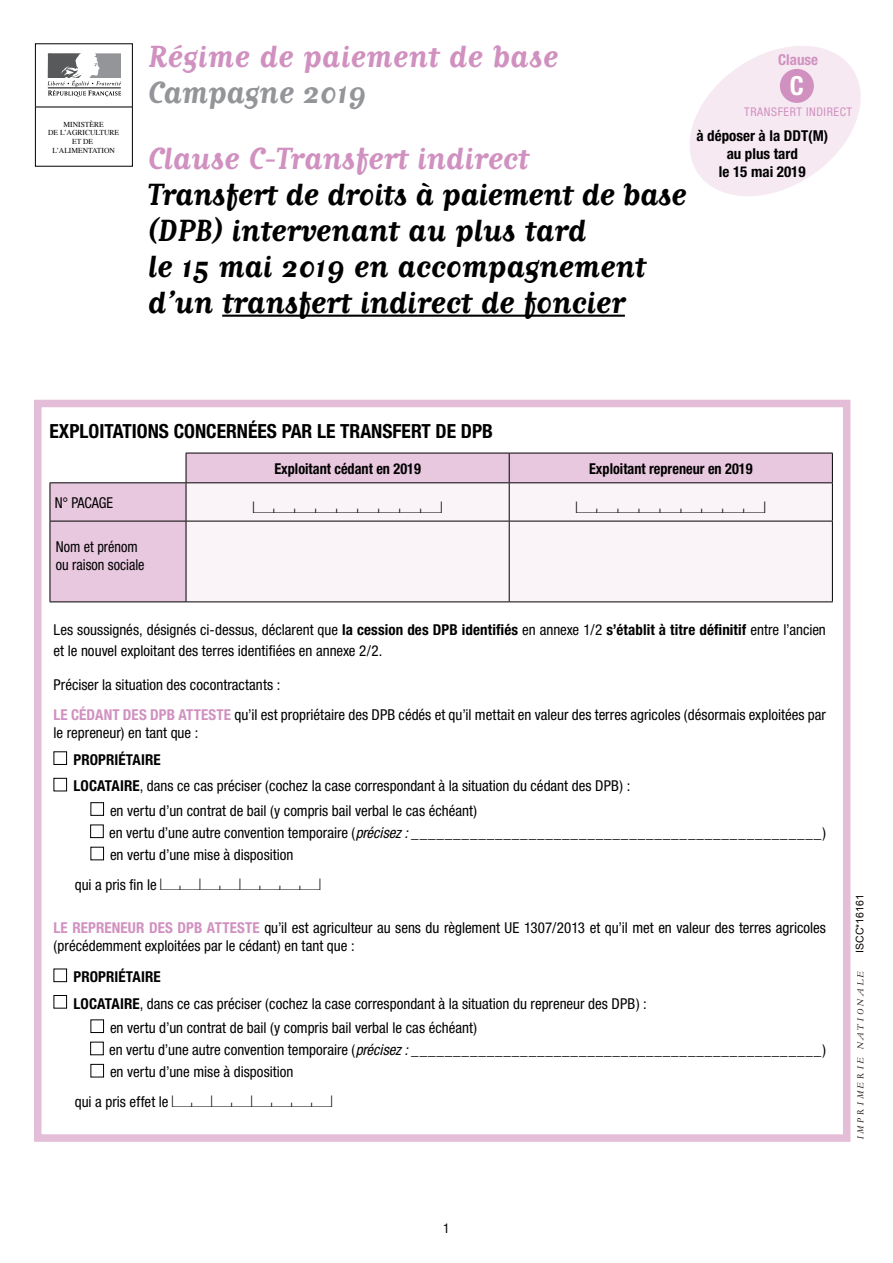
<style>
.page{position:relative;width:893px;height:1263px;background:#fff}
.page>*{position:absolute;margin:0;border:0;box-sizing:border-box;transform-origin:0 0}
.t1{font:700 36px/36px "Matrix Script";color:#000}
.t2{font:700 36px "Matrix Script";color:#d191c0}
.t3{font:700 36px "Matrix Script";color:#939598}
.t4{font:700 condensed 26.25px "Helvetica Neue";color:#fff}
.t5{font:700 condensed 19.5px "Helvetica Neue";color:#000}
.t6{font:condensed 15px/29.5px "Helvetica Neue";color:#000}
.t7{font:700 condensed 15px/18px "Helvetica Neue";color:#000;text-align:center}
.t8{font:700 condensed 15px "Helvetica Neue";color:#000;scale:.95 1}
.t9{font:condensed 15px/18px "Helvetica Neue";color:#000;scale:.95 1}
.t10{font:15px "Casesaremplir";color:#000;scale:1.85 1}
.t11{font:700 condensed 15px "Helvetica Neue";color:#d191c0}
.t12{font:condensed 13.5px "Helvetica Neue";color:#000}
.t13{font:condensed 12px "Helvetica Neue";letter-spacing:.05em;color:#d191c0}
.t14{font:10.5px "Arial";color:#000}
.t15{font:9px "Ligne Graphique";color:#000}
.t16{font:7.5px/9px "Times";color:#000;text-align:center}
.s1{font-weight:700}
.s2{font-weight:700;color:#d191c0}
.s3{font-style:italic}
.s4{font-family:"Casesaremplir";font-stretch:normal}
</style>
<div class="page">
<div style="left:34px;top:400px;width:816px;height:742px;border:8px solid #e4bdd9"></div>
<hr style="left:222px;top:315px;width:403px;height:2px;background:#000">
<svg style="left:51px;top:453px;width:781px;height:148px;background:#e9cde1"></svg>
<div style="left:187px;top:483px;width:645px;height:118px;background:#faf4f9"></div>
<hr style="left:186px;top:453px;width:323px;height:1px;background:#000">
<svg style="left:186px;top:453px;width:1px;height:29px"></svg>
<hr style="left:509px;top:453px;width:324px;height:1px;background:#000">
<svg style="left:509px;top:453px;width:1px;height:29px"></svg>
<svg style="left:832px;top:453px;width:1px;height:29px"></svg>
<hr style="left:50px;top:482px;width:136px;height:1px;background:#000">
<hr style="left:50px;top:483px;width:1px;height:38px;background:#000">
<hr style="left:186px;top:482px;width:323px;height:1px;background:#000">
<hr style="left:186px;top:483px;width:1px;height:38px;background:#000">
<hr style="left:509px;top:482px;width:324px;height:1px;background:#000">
<hr style="left:509px;top:483px;width:1px;height:38px;background:#000">
<hr style="left:832px;top:483px;width:1px;height:38px;background:#000">
<hr style="left:50px;top:521px;width:136px;height:1px;background:#000">
<hr style="left:50px;top:521px;width:1px;height:80px;background:#000">
<hr style="left:186px;top:521px;width:323px;height:1px;background:#000">
<hr style="left:186px;top:521px;width:1px;height:80px;background:#000">
<hr style="left:509px;top:521px;width:324px;height:1px;background:#000">
<hr style="left:509px;top:521px;width:1px;height:80px;background:#000">
<hr style="left:832px;top:521px;width:1px;height:80px;background:#000">
<hr style="left:50px;top:601px;width:136px;height:1px;background:#000">
<hr style="left:186px;top:601px;width:323px;height:1px;background:#000">
<hr style="left:509px;top:601px;width:324px;height:1px;background:#000">
<div style="left:54px;top:751px;width:13px;height:14px;border:1px solid #000"></div>
<div style="left:54px;top:778px;width:13px;height:13px;border:1px solid #000"></div>
<div style="left:90px;top:802px;width:14px;height:14px;border:1px solid #000"></div>
<div style="left:90px;top:824px;width:14px;height:14px;border:1px solid #000"></div>
<div style="left:90px;top:847px;width:14px;height:13px;border:1px solid #000"></div>
<div style="left:54px;top:968px;width:13px;height:14px;border:1px solid #000"></div>
<div style="left:54px;top:995px;width:13px;height:13px;border:1px solid #000"></div>
<div style="left:90px;top:1019px;width:14px;height:14px;border:1px solid #000"></div>
<div style="left:90px;top:1042px;width:14px;height:13px;border:1px solid #000"></div>
<div style="left:90px;top:1064px;width:14px;height:13px;border:1px solid #000"></div>
<svg style="left:690px;top:46px;width:171px;height:150px"></svg>
<div style="left:780px;top:69px;width:34px;height:34px;background:#d191c0;border-radius:50%"></div>
<div style="left:35px;top:43px;width:98px;height:64px;background:#fff;border:1px solid #000"></div>
<div style="left:35px;top:107px;width:98px;height:60px;background:#fff;border:1px solid #000"></div>
<svg style="left:47px;top:53px;width:74px;height:44px"></svg>
<hr style="left:35px;top:106px;width:98px;height:1px;background:#000">
<p class="t16" style="left:48px;top:119px;width:72px">MINISTÈRE<br>DE L’AGRICULTURE<br>ET DE<br>L’ALIMENTATION</p>
<h1 class="t2" style="left:148px;top:38px;width:412px">Régime de paiement de base</h1>
<h1 class="t3" style="left:148px;top:74px;width:220px">Campagne 2019</h1>
<h1 class="t2" style="left:148px;top:140px;width:382px">Clause C-Transfert indirect</h1>
<h1 class="t1" style="left:148px;top:175px;width:540px">Transfert de droits à paiement de base (DPB) intervenant au plus tard<br>le 15 mai 2019 en accompagnement d’un transfert indirect de foncier</h1>
<p class="t11" style="left:778px;top:51px;width:41px">Clause</p>
<h2 class="t4" style="left:790px;top:70px;width:14px">C</h2>
<p class="t13" style="left:744px;top:105px;width:109px">transfert ind irect</p>
<p class="t7" style="left:696px;top:126px;width:133px">à déposer à la DDT(M) au plus tard<br>le 15 mai 2019</p>
<h3 class="t5" style="left:50px;top:419px;width:445px">Exploitations concernées par le transfert de DPB</h3>
<p class="t8" style="left:274px;top:459px;width:156px">Exploitant cédant en 2019</p>
<p class="t8" style="left:589px;top:459px;width:174px">Exploitant repreneur en 2019</p>
<p class="t9" style="left:55px;top:494px;width:63px">N° Pacage</p>
<p class="t10" style="left:253px;top:499px;width:104px">ABBBBBBBC</p>
<p class="t10" style="left:576px;top:499px;width:104px">ABBBBBBBC</p>
<p class="t9" style="left:56px;top:538px;width:95px">Nom et prénom ou raison sociale</p>
<p class="t6" style="left:54px;top:619px;width:774px;line-height:21px">Les soussignés, désignés ci-dessus, déclarent que <span class="s1">la cession des DPB identifiés</span> en annexe 1/2 <span class="s1">s’établit à titre définitif</span> entre l’ancien et le nouvel exploitant des terres identifiées en annexe 2/2.</p>
<p class="t6" style="left:54px;top:669px;width:774px;line-height:30.8px">Préciser la situation des cocontractants :<br><span class="s2">Le cédant des DPB atteste</span> qu’il est propriétaire des DPB cédés et qu’il mettait en valeur des terres agricoles (désormais exploitées par</p>
<p class="t6" style="left:54px;top:718px;width:146px">le repreneur) en tant que :</p>
<p class="t7" style="left:74px;top:750px;width:9px">PROPRIÉTAIR</p>
<p class="t7" style="left:153px;top:750px;width:9px">E</p>
<p class="t7" style="left:74px;top:777px;width:8px">LOCATAIR</p>
<p class="t6" style="left:132px;top:771px;width:499px"><span class="s1">E</span>, dans ce cas préciser (cochez la case correspondant à la situation du cédant des DPB) :</p>
<p class="t6" style="left:83px;top:795px;width:395px">□ en vertu d’un contrat de bail (y compris bail verbal le cas échéant)</p>
<p class="t6" style="left:83px;top:818px;width:744px">□ en vertu d’une autre convention temporaire (<span class="s3">précisez :</span> _________________________________________________)</p>
<p class="t6" style="left:75px;top:840px;width:247px;text-indent:9px">□ en vertu d’une mise à disposition<br>qui a pris fin le <span class="s4">AEZEZZZE</span></p>
<p class="t6" style="left:54px;top:919px;width:774px;line-height:18px"><span class="s2">Le REPRENEUR des DPB atteste</span> qu’il est agriculteur au sens du règlement UE 1307/2013 et qu’il met en valeur des terres agricoles (précédemment exploitées par le cédant) en tant que :</p>
<p class="t7" style="left:74px;top:967px;width:9px">PROPRIÉTAIR</p>
<p class="t7" style="left:153px;top:967px;width:9px">E</p>
<p class="t7" style="left:74px;top:994px;width:8px">LOCATAIR</p>
<p class="t6" style="left:132px;top:988px;width:516px"><span class="s1">E</span>, dans ce cas préciser (cochez la case correspondant à la situation du repreneur des DPB) :</p>
<p class="t6" style="left:83px;top:1013px;width:395px">□ en vertu d’un contrat de bail (y compris bail verbal le cas échéant)</p>
<p class="t6" style="left:83px;top:1035px;width:744px">□ en vertu d’une autre convention temporaire (<span class="s3">précisez :</span> _________________________________________________)</p>
<p class="t6" style="left:75px;top:1057px;width:259px;text-indent:9px">□ en vertu d’une mise à disposition<br>qui a pris effet le <span class="s4">AEZEZZZE</span></p>
<p class="t14" style="left:853px;top:953px;width:60px;rotate:-90deg">ISCC*16161</p>
<p class="t15" style="left:856px;top:1140px;width:171px;rotate:-90deg">IMPRIMERIE NATIONALE</p>
<p class="t12" style="left:443px;top:1220px;width:8px">1</p>
</div>
